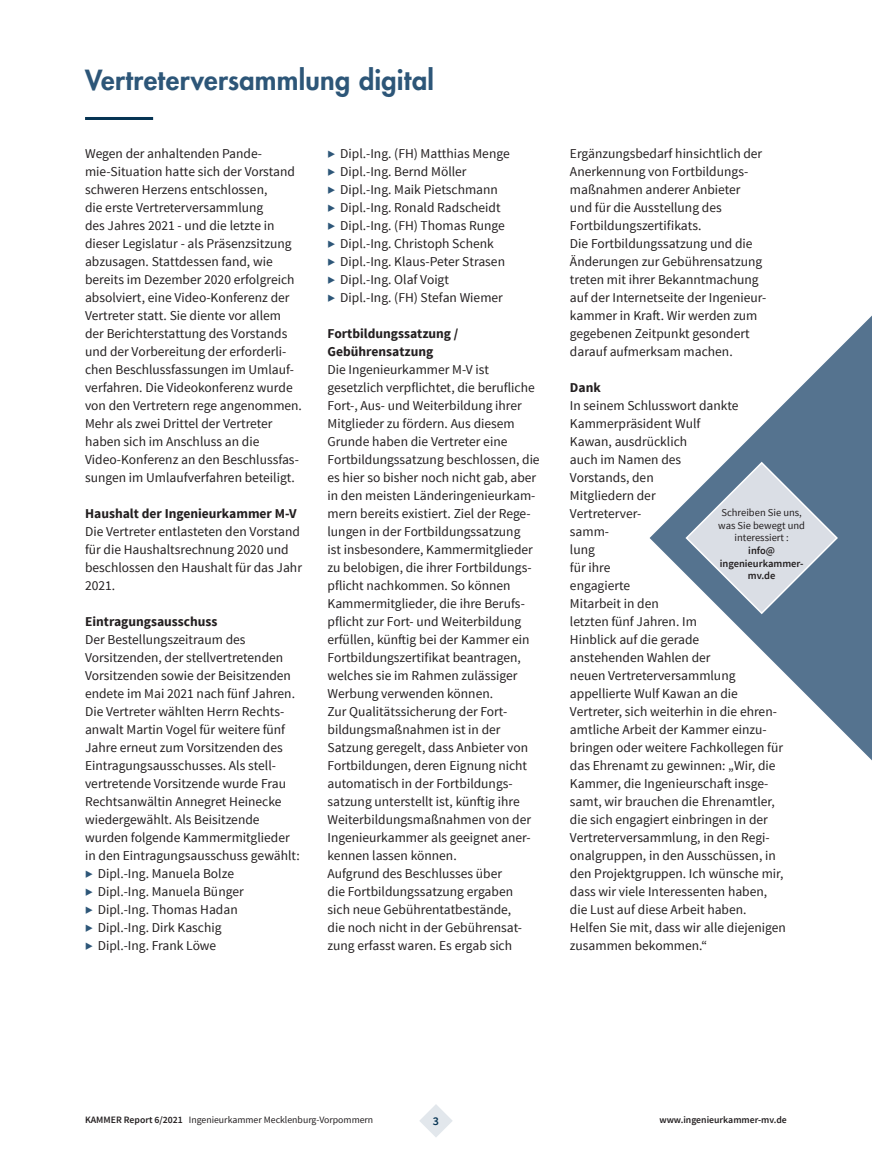
<style>
.page{position:relative;width:872px;height:1170px;background:#fff}
.page>*{position:absolute;margin:0;border:0;box-sizing:border-box;transform-origin:0 0}
.t1{font:800 27px "Futura Std";letter-spacing:.01em;color:#2d5678}
.t2{font:13.5px/18px "Source Sans Pro";color:#231f20}
.t3{font:700 13.5px/18px "Source Sans Pro";color:#231f20}
.t4{font:600 12px "Source Sans Pro";color:#063453}
.t5{font:10.5px/12.6px "Source Sans Pro";color:#231f20;text-align:center}
.t6{font:600 10.5px/12.6px "Source Sans Pro";color:#231f20;text-align:center}
.t7{font:9.75px "Source Sans Pro";color:#231f20}
.t8{font:600 9.75px "Source Sans Pro";color:#231f20}
.s1{color:#2d5678}
.s2{font-weight:600}
</style>
<div class="page">
<svg style="left:419px;top:1104px;width:34px;height:33px"></svg>
<hr style="left:85px;top:117px;width:68px;height:3px;background:#063453">
<svg style="left:649px;top:315px;width:223px;height:445px"></svg>
<svg style="left:684px;top:460px;width:155px;height:155px;background:#a2b1c1"></svg>
<h1 class="t1" style="left:85px;top:63px;width:350px">Vertreterversammlung digital</h1>
<p class="t2" style="left:85px;top:145px;width:218px">Wegen der anhaltenden Pande&shy;mie-Situation hatte sich der Vorstand schweren Herzens entschlossen,<br>die erste Vertreterversammlung<br>des Jahres 2021 - und die letzte in dieser Legislatur - als Präsenzsitzung abzusagen. Stattdessen fand, wie bereits im Dezember 2020 erfolgreich absolviert, eine Video-Konferenz der Vertreter statt. Sie diente vor allem der Berichterstattung des Vorstands und der Vorbereitung der erforderli&shy;chen Beschlussfassungen im Umlauf&shy;verfahren. Die Videokonferenz wurde von den Vertretern rege angenommen.<br>Mehr als zwei Drittel der Vertreter haben sich im Anschluss an die Video-Konferenz an den Beschlussfas&shy;sungen im Umlaufverfahren beteiligt.</p>
<p class="t3" style="left:85px;top:505px;width:213px">Haushalt der Ingenieurkammer M-V</p>
<p class="t2" style="left:85px;top:523px;width:218px">Die Vertreter entlasteten den Vorstand für die Haushaltsrechnung 2020 und beschlossen den Haushalt für das Jahr<br>2021.</p>
<p class="t3" style="left:85px;top:613px;width:134px">Eintragungsausschuss</p>
<p class="t2" style="left:85px;top:631px;width:216px">Der Bestellungszeitraum des Vorsitzenden, der stellvertretenden Vorsitzenden sowie der Beisitzenden endete im Mai 2021 nach fünf Jahren.<br>Die Vertreter wählten Herrn Rechts&shy;anwalt Martin Vogel für weitere fünf Jahre erneut zum Vorsitzenden des Eintragungsausschusses. Als stell&shy;vertretende Vorsitzende wurde Frau Rechtsanwältin Annegret Heinecke wiedergewählt. Als Beisitzende wurden folgende Kammermitglieder in den Eintragungsausschuss gewählt: <span class="s1">▶</span> Dipl.-Ing. Manuela Bolze<br><span class="s1">▶</span> Dipl.-Ing. Manuela Bünger<br><span class="s1">▶</span> Dipl.-Ing. Thomas Hadan<br><span class="s1">▶</span> Dipl.-Ing. Dirk Kaschig<br><span class="s1">▶</span> Dipl.-Ing. Frank Löwe</p>
<p class="t2" style="left:327px;top:145px;width:184px"><span class="s1">▶</span> Dipl.-Ing. (FH) Matthias Menge <span class="s1">▶</span> Dipl.-Ing. Bernd Möller<br><span class="s1">▶</span> Dipl.-Ing. Maik Pietschmann<br><span class="s1">▶</span> Dipl.-Ing. Ronald Radscheidt <span class="s1">▶</span> Dipl.-Ing. (FH) Thomas Runge <span class="s1">▶</span> Dipl.-Ing. Christoph Schenk<br><span class="s1">▶</span> Dipl.-Ing. Klaus-Peter Strasen <span class="s1">▶</span> Dipl.-Ing. Olaf Voigt<br><span class="s1">▶</span> Dipl.-Ing. (FH) Stefan Wiemer</p>
<p class="t3" style="left:327px;top:325px;width:132px">Fortbildungssatzung /<br>Gebührensatzung</p>
<p class="t2" style="left:327px;top:361px;width:214px">Die Ingenieurkammer M-V ist gesetzlich verpflichtet, die berufliche Fort-, Aus- und Weiterbildung ihrer Mitglieder zu fördern. Aus diesem Grunde haben die Vertreter eine Fortbildungssatzung beschlossen, die es hier so bisher noch nicht gab, aber in den meisten Länderingenieurkam&shy;mern bereits existiert. Ziel der Rege&shy;lungen in der Fortbildungssatzung<br>ist insbesondere, Kammermitglieder zu belobigen, die ihrer Fortbildungs&shy;pflicht nachkommen. So können Kammermitglieder, die ihre Berufs&shy;pflicht zur Fort- und Weiterbildung erfüllen, künftig bei der Kammer ein Fortbildungszertifikat beantragen, welches sie im Rahmen zulässiger Werbung verwenden können.<br>Zur Qualitätssicherung der Fort&shy;bildungsmaßnahmen ist in der Satzung geregelt, dass Anbieter von Fortbildungen, deren Eignung nicht automatisch in der Fortbildungs&shy;satzung unterstellt ist, künftig ihre Weiterbildungsmaßnahmen von der Ingenieurkammer als geeignet aner&shy;kennen lassen können.<br>Aufgrund des Beschlusses über<br>die Fortbildungssatzung ergaben<br>sich neue Gebührentatbestände,<br>die noch nicht in der Gebührensat&shy;zung erfasst waren. Es ergab sich</p>
<p class="t2" style="left:570px;top:144px;width:198px">Ergänzungsbedarf hinsichtlich der<br>Anerkennung von Fortbildungs&shy;maßnahmen anderer Anbieter<br>und für die Ausstellung des<br>Fortbildungszertifikats.<br>Die Fortbildungssatzung und die<br>Änderungen zur Gebührensatzung treten mit ihrer Bekanntmachung auf der Internetseite der Ingenieur&shy;kammer in Kraft. Wir werden zum gegebenen Zeitpunkt gesondert darauf aufmerksam machen.</p>
<p class="t3" style="left:570px;top:379px;width:32px">Dank</p>
<p class="t2" style="left:570px;top:396px;width:217px">In seinem Schlusswort dankte<br>Kammerpräsident Wulf<br>Kawan, ausdrücklich<br>auch im Namen des<br>Vorstands, den<br>Mitgliedern der<br>Vertreterver-<br>samm-<br>lung<br>für ihre<br>engagierte<br>Mitarbeit in den<br>letzten fünf Jahren. Im<br>Hinblick auf die gerade<br>anstehenden Wahlen der<br>neuen Vertreterversammlung appellierte Wulf Kawan an die<br>Vertreter, sich weiterhin in die ehren&shy;amtliche Arbeit der Kammer einzu&shy;bringen oder weitere Fachkollegen für das Ehrenamt zu gewinnen: „Wir, die<br>Kammer, die Ingenieurschaft insge&shy;samt, wir brauchen die Ehrenamtler, die sich engagiert einbringen in der<br>Vertreterversammlung, in den Regi&shy;onalgruppen, in den Ausschüssen, in den Projektgruppen. Ich wünsche mir, dass wir viele Interessenten haben, die Lust auf diese Arbeit haben.<br>Helfen Sie mit, dass wir alle diejenigen zusammen bekommen.“</p>
<p class="t5" style="left:718px;top:506px;width:88px">Schreiben Sie uns, was Sie bewegt und interessiert :</p>
<p class="t6" style="left:719px;top:544px;width:85px">info@ ingenieurkammer&shy;mv.de</p>
<p class="t7" style="left:85px;top:1113px;width:290px"><span class="s2">KAMMER Report 6/2021</span> Ingenieurkammer Mecklenburg-Vorpommern</p>
<p class="t4" style="left:433px;top:1112px;width:8px">3</p>
<p class="t8" style="left:659px;top:1113px;width:129px">www.ingenieurkammer-mv.de</p>
</div>
